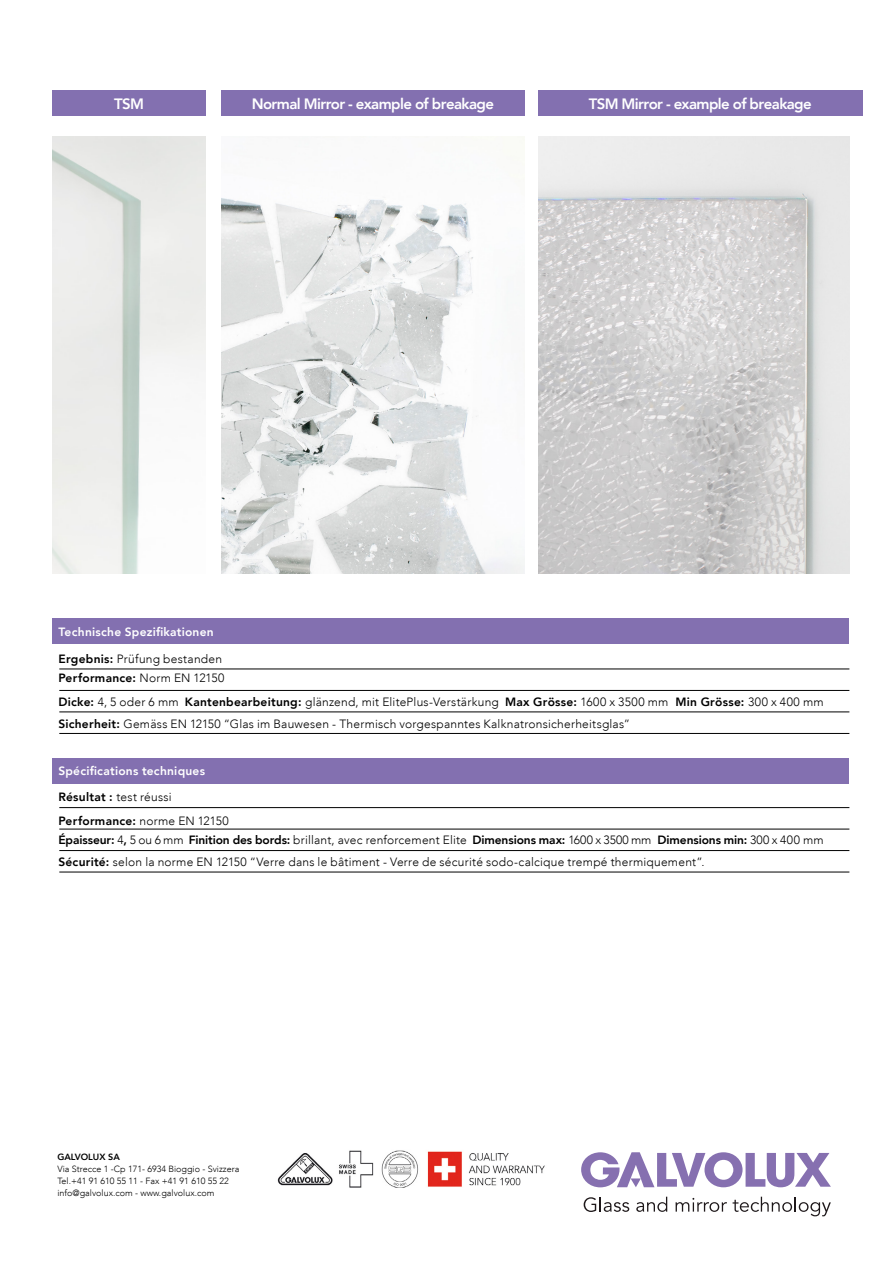
<style>
.page{position:relative;width:893px;height:1263px;background:#fff}
.page>*{position:absolute;margin:0;border:0;box-sizing:border-box;transform-origin:0 0}
.t1{font:800 15px "Avenir LT";letter-spacing:-.04em;color:#fff}
.t2{font:300 12px/21.9px "Avenir LT";letter-spacing:.02em;color:#000}
.t3{font:800 12px "Avenir LT";letter-spacing:.02em;color:#fff}
.t4{font:800 12px "Avenir LT";letter-spacing:.02em;color:#000}
.t5{font:300 9px/12px "Avenir LT";color:#000}
.t6{font:800 9px "Avenir LT";color:#000}
.s1{font-weight:800}
.s2{font-weight:300}
</style>
<div class="page">
<div style="left:52px;top:619px;width:797px;height:25px;background:#8370b0"></div>
<div style="left:52px;top:758px;width:797px;height:25px;background:#8370b0"></div>
<hr style="left:59px;top:712px;width:790px;height:1px;background:#000">
<hr style="left:59px;top:733px;width:790px;height:1px;background:#000">
<hr style="left:59px;top:872px;width:790px;height:1px;background:#000">
<hr style="left:59px;top:850px;width:790px;height:1px;background:#000">
<hr style="left:59px;top:669px;width:790px;height:1px;background:#000">
<hr style="left:59px;top:807px;width:790px;height:1px;background:#000">
<hr style="left:59px;top:690px;width:790px;height:1px;background:#000">
<hr style="left:59px;top:829px;width:790px;height:1px;background:#000">
<img style="left:52px;top:137px;width:154px;height:436px">
<img style="left:538px;top:137px;width:312px;height:436px">
<div style="left:221px;top:90px;width:304px;height:26px;background:#8370b0"></div>
<div style="left:52px;top:90px;width:154px;height:26px;background:#8370b0"></div>
<svg style="left:581px;top:1152px;width:250px;height:35px"></svg>
<svg style="left:584px;top:1197px;width:45px;height:15px"></svg>
<svg style="left:636px;top:1197px;width:31px;height:15px"></svg>
<svg style="left:675px;top:1198px;width:52px;height:14px"></svg>
<svg style="left:733px;top:1197px;width:98px;height:19px"></svg>
<img style="left:277px;top:1150px;width:268px;height:37px">
<img style="left:221px;top:137px;width:304px;height:436px">
<div style="left:538px;top:90px;width:324px;height:26px;background:#8370b0"></div>
<p class="t1" style="left:114px;top:94px;width:31px">TSM</p>
<p class="t1" style="left:252px;top:94px;width:244px">Normal Mirror - example of breakage</p>
<p class="t1" style="left:589px;top:94px;width:224px">TSM Mirror - example of breakage</p>
<p class="t3" style="left:58px;top:625px;width:157px">Technische Spezifikationen</p>
<p class="t2" style="left:58px;top:648px;width:165px"><span class="s1">Ergebnis:</span> Prüfung bestanden</p>
<p class="t4" style="left:58px;top:670px;width:167px">Performance: <span class="s2">Norm EN 12150</span></p>
<p class="t2" style="left:58px;top:691px;width:767px"><span class="s1">Dicke:</span> 4, 5 oder 6 mm <span class="s1">Kantenbearbeitung:</span> glänzend, mit ElitePlus-Verstärkung <span class="s1">Max Grösse:</span> 1600 x 3500 mm <span class="s1">Min Grösse:</span> 300 x 400 mm<br><span class="s1">Sicherheit:</span> Gemäss EN 12150 “Glas im Bauwesen - Thermisch vorgespanntes Kalknatronsicherheitsglas”</p>
<p class="t3" style="left:58px;top:764px;width:148px">Spécifications techniques</p>
<p class="t2" style="left:58px;top:786px;width:115px"><span class="s1">Résultat :</span> test réussi</p>
<p class="t4" style="left:58px;top:813px;width:172px">Performance: <span class="s2">norme EN 12150</span></p>
<p class="t2" style="left:58px;top:829px;width:767px"><span class="s1">Épaisseur:</span> 4<span class="s1">,</span> 5 ou 6 mm <span class="s1">Finition des bords:</span> brillant, avec renforcement Elite <span class="s1">Dimensions max:</span> 1600 x 3500 mm <span class="s1">Dimensions min:</span> 300 x 400 mm</p>
<p class="t2" style="left:58px;top:851px;width:648px"><span class="s1">Sécurité:</span> selon la norme EN 12150 “Verre dans le bâtiment - Verre de sécurité sodo-calcique trempé thermiquement”.</p>
<p class="t6" style="left:57px;top:1151px;width:64px">GALVOLUX SA</p>
<p class="t5" style="left:57px;top:1162px;width:184px">Via Strecce 1 -Cp 171- 6934 Bioggio - Svizzera<br>Tel.+41 91 610 55 11 - Fax +41 91 610 55 22 info@galvolux.com - www.galvolux.com</p>
</div>
